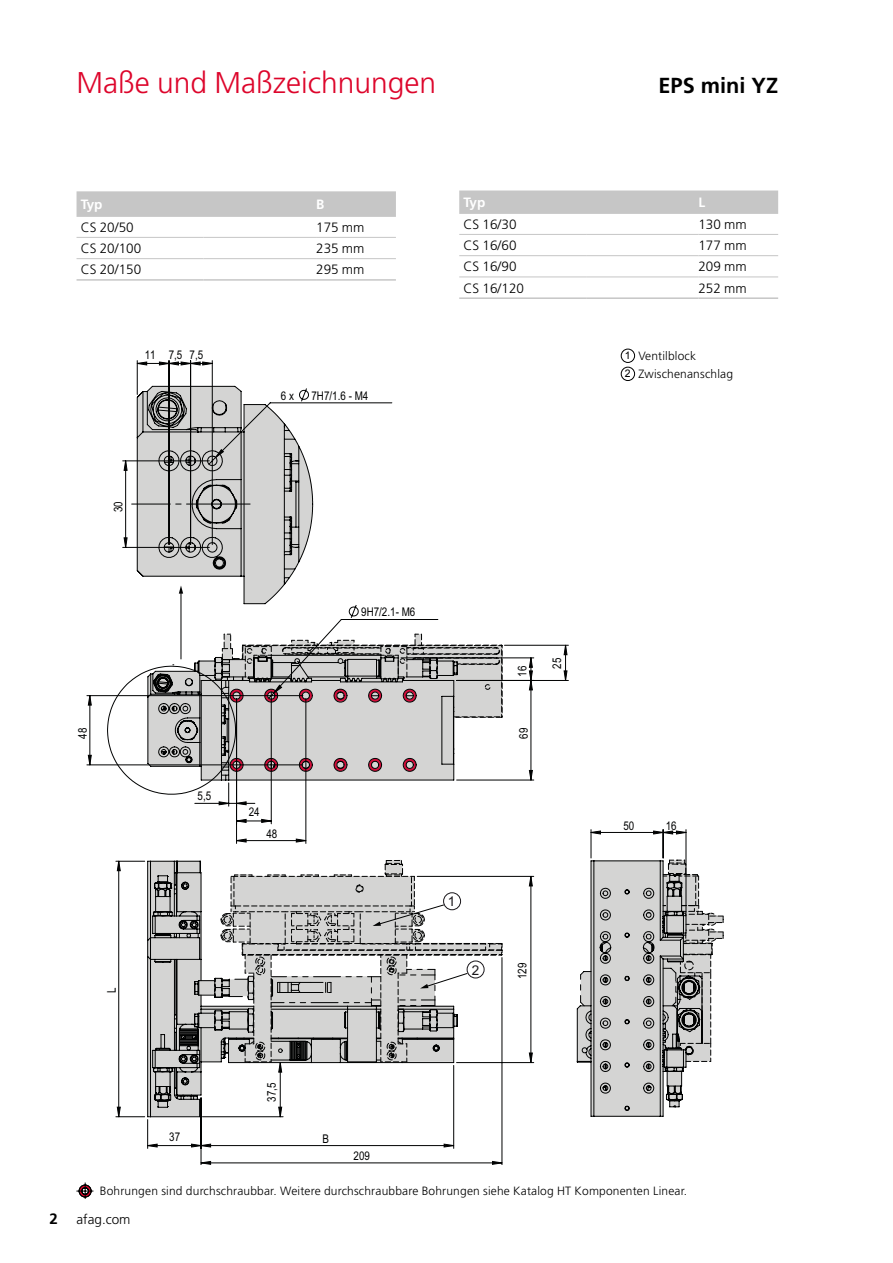
<style>
.page{position:relative;width:893px;height:1263px;background:#fff}
.page>*{position:absolute;margin:0;border:0;box-sizing:border-box;transform-origin:0 0}
.t1{font:300 30px "Frutiger LT Pro";color:#dd052b}
.t2{font:700 21.75px "Frutiger LT Pro";color:#000}
.t3{font:300 13.5px "Frutiger LT Pro";letter-spacing:.005em;color:#000}
.t4{font:700 13.5px "Frutiger LT Pro";letter-spacing:-.055em;color:#fff}
.t5{font:13.5px "Arial";color:#1a171b}
.t6{font:300 12px/17.7px "Frutiger LT Pro";letter-spacing:.015em;color:#000}
.t7{font:12px "Arial Narrow";color:#010202}
.s1{font-family:"Arial";font-weight:400;font-size:10.5px}
.s2{font-weight:700;font-size:15px}
</style>
<div class="page">
<svg style="left:77px;top:1183px;width:16px;height:16px"></svg>
<div style="left:77px;top:191px;width:319px;height:26px;background:#c6c6c6"></div>
<hr style="left:77px;top:279px;width:126px;height:2px;background:#c6c6c6">
<hr style="left:203px;top:279px;width:113px;height:2px;background:#c6c6c6">
<hr style="left:316px;top:279px;width:80px;height:2px;background:#c6c6c6">
<hr style="left:77px;top:237px;width:126px;height:1px;background:#c6c6c6">
<hr style="left:203px;top:237px;width:113px;height:1px;background:#c6c6c6">
<hr style="left:316px;top:237px;width:80px;height:1px;background:#c6c6c6">
<hr style="left:77px;top:258px;width:126px;height:1px;background:#c6c6c6">
<hr style="left:203px;top:258px;width:113px;height:1px;background:#c6c6c6">
<hr style="left:316px;top:258px;width:80px;height:1px;background:#c6c6c6">
<div style="left:459px;top:190px;width:319px;height:24px;background:#c6c6c6"></div>
<hr style="left:459px;top:297px;width:127px;height:2px;background:#c6c6c6">
<hr style="left:586px;top:297px;width:112px;height:2px;background:#c6c6c6">
<hr style="left:698px;top:297px;width:80px;height:2px;background:#c6c6c6">
<hr style="left:459px;top:234px;width:127px;height:1px;background:#c6c6c6">
<hr style="left:586px;top:234px;width:112px;height:1px;background:#c6c6c6">
<hr style="left:698px;top:234px;width:80px;height:1px;background:#c6c6c6">
<hr style="left:459px;top:255px;width:127px;height:1px;background:#c6c6c6">
<hr style="left:586px;top:255px;width:112px;height:1px;background:#c6c6c6">
<hr style="left:698px;top:255px;width:80px;height:1px;background:#c6c6c6">
<hr style="left:459px;top:277px;width:127px;height:1px;background:#c6c6c6">
<hr style="left:586px;top:277px;width:112px;height:1px;background:#c6c6c6">
<hr style="left:698px;top:277px;width:80px;height:1px;background:#c6c6c6">
<svg style="left:236px;top:362px;width:450px;height:480px"></svg>
<svg style="left:137px;top:362px;width:145px;height:460px"></svg>
<svg style="left:564px;top:645px;width:3px;height:35px"></svg>
<svg style="left:88px;top:461px;width:444px;height:319px"></svg>
<svg style="left:591px;top:831px;width:72px;height:3px"></svg>
<svg style="left:577px;top:860px;width:147px;height:257px"></svg>
<svg style="left:147px;top:634px;width:356px;height:146px"></svg>
<hr style="left:201px;top:1162px;width:301px;height:1px;background:#010202">
<hr style="left:201px;top:1098px;width:1px;height:66px;background:#010202">
<hr style="left:502px;top:957px;width:1px;height:207px;background:#010202">
<hr style="left:457px;top:1062px;width:77px;height:1px;background:#010202">
<hr style="left:417px;top:876px;width:117px;height:1px;background:#010202">
<svg style="left:201px;top:1161px;width:10px;height:3px"></svg>
<svg style="left:492px;top:1161px;width:10px;height:3px"></svg>
<svg style="left:529px;top:876px;width:3px;height:186px"></svg>
<svg style="left:116px;top:860px;width:387px;height:288px"></svg>
<div style="left:443px;top:892px;width:18px;height:18px;border:1px solid #1a171b;border-radius:50%"></div>
<hr style="left:181px;top:592px;width:1px;height:67px;background:#010202">
<svg style="left:132px;top:386px;width:182px;height:218px"></svg>
<div style="left:621px;top:349px;width:14px;height:14px;border:1px solid #000;border-radius:50%"></div>
<div style="left:621px;top:367px;width:14px;height:14px;border:1px solid #000;border-radius:50%"></div>
<p class="t1" style="left:77px;top:65px;width:361px">Maße und Maßzeichnungen</p>
<p class="t2" style="left:658px;top:72px;width:121px">EPS mini YZ</p>
<p class="t4" style="left:81px;top:196px;width:23px">Typ</p>
<p class="t4" style="left:316px;top:196px;width:10px">B</p>
<p class="t3" style="left:81px;top:219px;width:55px">CS 20/50</p>
<p class="t3" style="left:316px;top:219px;width:50px">175 mm</p>
<p class="t3" style="left:81px;top:241px;width:62px">CS 20/100</p>
<p class="t3" style="left:316px;top:241px;width:50px">235 mm</p>
<p class="t3" style="left:81px;top:262px;width:62px">CS 20/150</p>
<p class="t3" style="left:316px;top:262px;width:50px">295 mm</p>
<p class="t7" style="left:145px;top:346px;width:39px">11 7,5</p>
<p class="t7" style="left:190px;top:346px;width:15px">7,5</p>
<p class="t7" style="left:110px;top:512px;width:12px;rotate:-90deg">30</p>
<p class="t7" style="left:281px;top:387px;width:15px">6 x</p>
<p class="t7" style="left:311px;top:387px;width:58px">7H7/1.6 - M4</p>
<p class="t7" style="left:361px;top:603px;width:56px">9H7/2.1- M6</p>
<p class="t4" style="left:463px;top:195px;width:23px">Typ</p>
<p class="t4" style="left:698px;top:195px;width:8px">L</p>
<p class="t3" style="left:463px;top:216px;width:55px">CS 16/30</p>
<p class="t3" style="left:698px;top:216px;width:50px">130 mm</p>
<p class="t3" style="left:463px;top:238px;width:55px">CS 16/60</p>
<p class="t3" style="left:698px;top:238px;width:50px">177 mm</p>
<p class="t3" style="left:463px;top:259px;width:55px">CS 16/90</p>
<p class="t3" style="left:698px;top:259px;width:50px">209 mm</p>
<p class="t3" style="left:463px;top:280px;width:62px">CS 16/120</p>
<p class="t3" style="left:698px;top:280px;width:50px">252 mm</p>
<p class="t6" style="left:625px;top:347px;width:110px"><span class="s1">1</span> Ventilblock<br><span class="s1">2</span> Zwischenanschlag</p>
<p class="t7" style="left:513px;top:677px;width:12px;rotate:-90deg">16</p>
<p class="t7" style="left:548px;top:669px;width:12px;rotate:-90deg">25</p>
<p class="t7" style="left:74px;top:738px;width:12px;rotate:-90deg">48</p>
<p class="t7" style="left:515px;top:738px;width:12px;rotate:-90deg">69</p>
<p class="t7" style="left:198px;top:787px;width:15px">5,5</p>
<p class="t7" style="left:249px;top:803px;width:12px">24</p>
<p class="t7" style="left:266px;top:824px;width:12px">48</p>
<p class="t7" style="left:103px;top:993px;width:7px;rotate:-90deg">L</p>
<p class="t7" style="left:169px;top:1128px;width:12px">37</p>
<p class="t7" style="left:263px;top:1102px;width:21px;rotate:-90deg">37,5</p>
<p class="t7" style="left:323px;top:1129px;width:8px">B</p>
<p class="t7" style="left:353px;top:1147px;width:18px">209</p>
<p class="t5" style="left:448px;top:892px;width:9px">1</p>
<p class="t5" style="left:472px;top:961px;width:9px">2</p>
<p class="t7" style="left:513px;top:979px;width:18px;rotate:-90deg">129</p>
<p class="t7" style="left:623px;top:816px;width:12px">50</p>
<p class="t7" style="left:666px;top:816px;width:12px">16</p>
<p class="t6" style="left:100px;top:1181px;width:589px">Bohrungen sind durchschraubbar. Weitere durchschraubbare Bohrungen siehe Katalog HT Komponenten Linear.</p>
<p class="t3" style="left:49px;top:1211px;width:83px"><span class="s2">2</span> afag.com</p>
</div>
